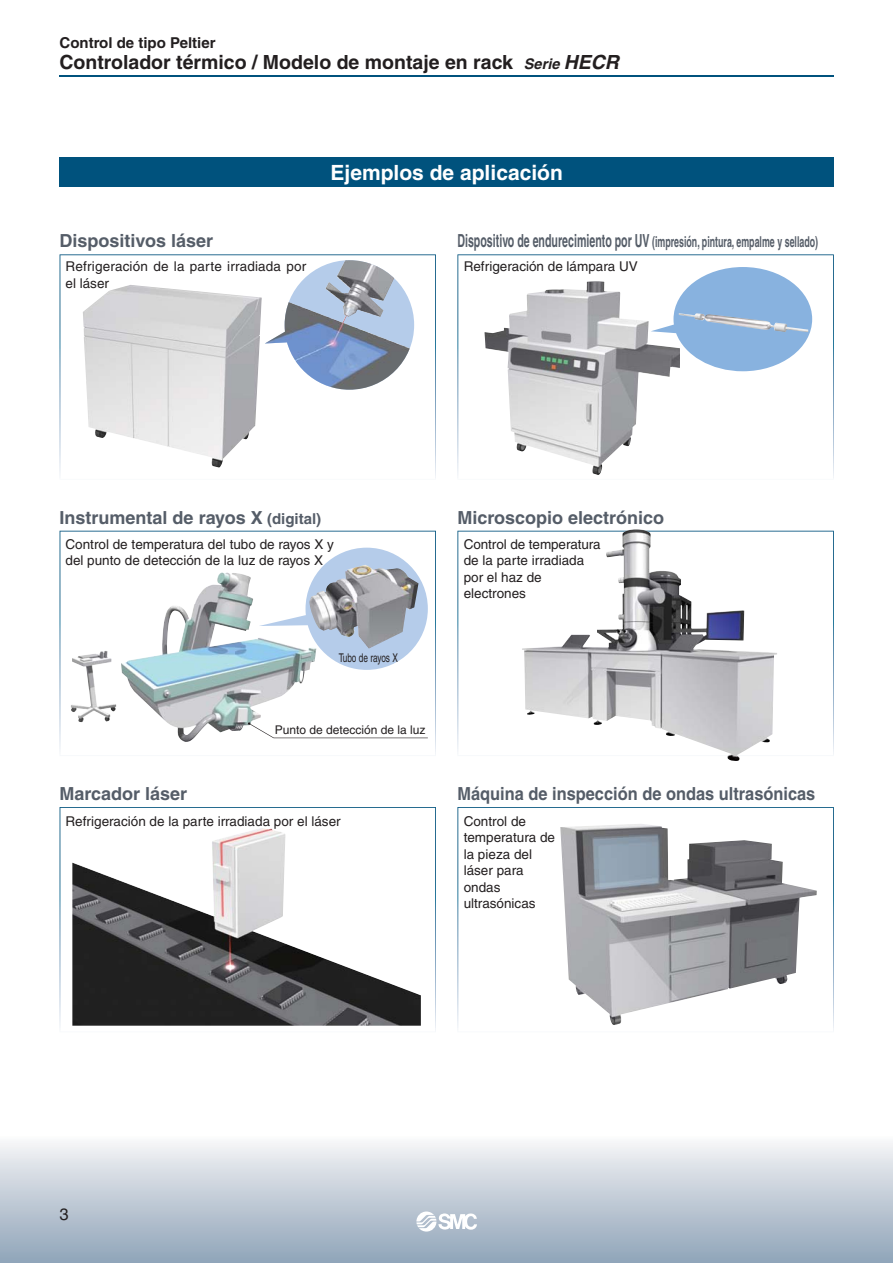
<style>
.page{position:relative;width:893px;height:1263px;background:#fff}
.page>*{position:absolute;margin:0;border:0;box-sizing:border-box;transform-origin:0 0}
.t1{font:700 21px "Helvetica";color:#fff}
.t2{font:700 19.5px "Helvetica";color:#231f20}
.t3{font:700 18px "Helvetica";color:#555d68}
.t4{font:700 18px "Helvetica";color:#555d68;scale:.91 1}
.t5{font:16.5px "Helvetica";color:#231f20}
.t6{font:700 15px "Helvetica";color:#555d68;scale:.59 1}
.t7{font:700 15px "Helvetica";color:#231f20}
.t8{font:13.5px/16.5px "Helvetica";color:#231f20}
.t9{font:12px "Helvetica";color:#231f20}
.t10{font:12px "Helvetica";color:#231f20;scale:.69 1}
.s1{font-style:italic;font-size:14.7px}
.s2{font-style:italic}
.s3{font-size:18px}
.s4{font-size:15px}
</style>
<div class="page">
<div style="left:0;top:1135px;width:892px;height:128px;background:linear-gradient(to bottom,#f9f8f9,#8fa4b8)"></div>
<svg style="left:60px;top:254px;width:376px;height:224px"></svg>
<svg style="left:60px;top:531px;width:376px;height:224px"></svg>
<svg style="left:60px;top:807px;width:376px;height:224px"></svg>
<svg style="left:457px;top:254px;width:376px;height:222px"></svg>
<svg style="left:457px;top:531px;width:376px;height:221px"></svg>
<svg style="left:457px;top:807px;width:376px;height:221px"></svg>
<hr style="left:60px;top:76px;width:773px;height:1px;background:#00527d">
<img style="left:82px;top:285px;width:180px;height:183px">
<img style="left:121px;top:572px;width:195px;height:170px">
<img style="left:72px;top:828px;width:349px;height:198px">
<img style="left:560px;top:824px;width:256px;height:201px">
<img style="left:484px;top:281px;width:195px;height:194px">
<img style="left:522px;top:529px;width:255px;height:232px">
<img style="left:265px;top:260px;width:147px;height:130px">
<svg style="left:259px;top:548px;width:169px;height:122px"></svg>
<img style="left:309px;top:565px;width:109px;height:84px">
<svg style="left:650px;top:267px;width:162px;height:104px"></svg>
<img style="left:678px;top:313px;width:130px;height:19px">
<svg style="left:248px;top:722px;width:180px;height:16px"></svg>
<div style="left:60px;top:157px;width:773px;height:30px;background:#00527d"></div>
<svg style="left:416px;top:1212px;width:61px;height:20px"></svg>
<p class="t7" style="left:60px;top:37px;width:157px">Control de tipo Peltier</p>
<h2 class="t2" style="left:60px;top:55px;width:561px">Controlador térmico / Modelo de montaje en rack <span class="s1">Serie</span> <span class="s2">HECR</span></h2>
<h3 class="t3" style="left:60px;top:234px;width:155px">Dispositivos láser</h3>
<p class="t8" style="left:65px;top:260px;width:242px">Refrigeración de la parte irradiada por el láser</p>
<h1 class="t1" style="left:330px;top:164px;width:234px">Ejemplos de aplicación</h1>
<p class="t6" style="left:457px;top:237px;width:613px"><span class="s3">Dispositivo de endurecimiento por UV</span> (impresión, pintura, empalme y sellado)</p>
<p class="t8" style="left:463px;top:260px;width:175px">Refrigeración de lámpara UV</p>
<h3 class="t3" style="left:60px;top:511px;width:263px">Instrumental de rayos X <span class="s4">(digital)</span></h3>
<h3 class="t3" style="left:457px;top:511px;width:208px">Microscopio electrónico</h3>
<p class="t8" style="left:65px;top:537px;width:270px">Control de temperatura del tubo de rayos X y del punto de detección de la luz de rayos X</p>
<p class="t10" style="left:338px;top:653px;width:87px">Tubo de rayos X</p>
<h3 class="t3" style="left:60px;top:787px;width:129px">Marcador láser</h3>
<p class="t9" style="left:275px;top:725px;width:152px">Punto de detección de la luz</p>
<p class="t8" style="left:65px;top:814px;width:277px">Refrigeración de la parte irradiada por el láser</p>
<p class="t8" style="left:463px;top:537px;width:138px">Control de temperatura de la parte irradiada por el haz de electrones</p>
<h3 class="t4" style="left:457px;top:787px;width:395px">Máquina de inspección de ondas ultrasónicas</h3>
<p class="t8" style="left:463px;top:814px;width:93px">Control de temperatura de la pieza del láser para ondas ultrasónicas</p>
<p class="t5" style="left:60px;top:1208px;width:11px">3</p>
</div>
